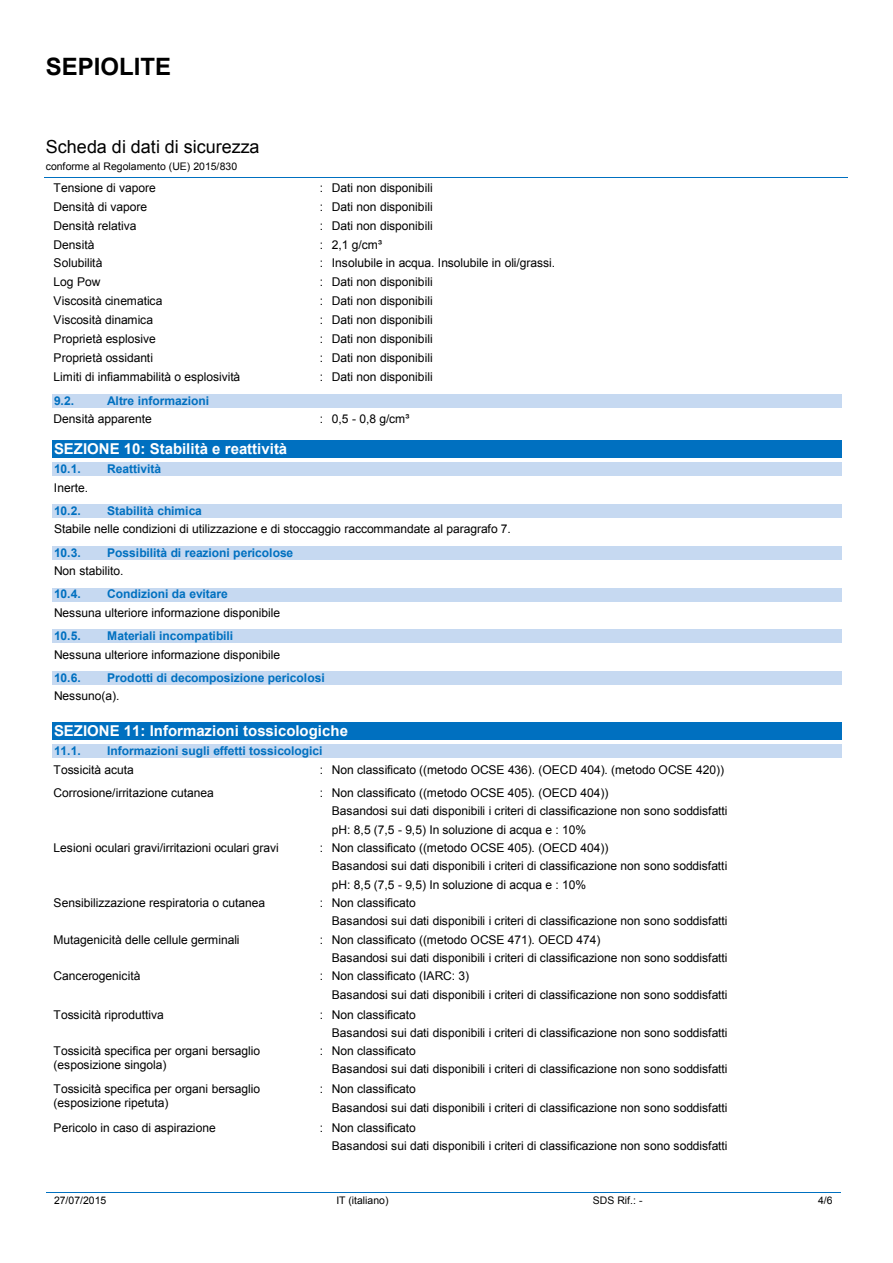
<style>
.page{position:relative;width:893px;height:1263px;background:#fff}
.page>*{position:absolute;margin:0;border:0;box-sizing:border-box;transform-origin:0 0}
.t1{font:700 24px "Arial";color:#000}
.t2{font:18px "Arial";color:#000}
.t3{font:700 15px "Arial";color:#fff}
.t4{font:12px/18.3px "Arial";letter-spacing:-.005em;color:#000}
.t5{font:700 12px "Arial";color:#0070c0}
.t6{font:10.5px "Arial";color:#000}
</style>
<div class="page">
<hr style="left:45px;top:177px;width:803px;height:1px;background:#0070c0">
<hr style="left:46px;top:1192px;width:210px;height:1px;background:#0070c0">
<hr style="left:257px;top:1192px;width:212px;height:1px;background:#0070c0">
<hr style="left:470px;top:1192px;width:297px;height:1px;background:#0070c0">
<hr style="left:767px;top:1192px;width:74px;height:1px;background:#0070c0">
<div style="left:52px;top:394px;width:789px;height:14px;background:#c6d9f1"></div>
<div style="left:52px;top:440px;width:789px;height:17px;background:#0070c0"></div>
<div style="left:52px;top:462px;width:789px;height:14px;background:#c6d9f1"></div>
<div style="left:52px;top:504px;width:789px;height:14px;background:#c6d9f1"></div>
<div style="left:52px;top:546px;width:789px;height:14px;background:#c6d9f1"></div>
<div style="left:52px;top:588px;width:789px;height:13px;background:#c6d9f1"></div>
<div style="left:52px;top:629px;width:789px;height:14px;background:#c6d9f1"></div>
<div style="left:52px;top:671px;width:789px;height:14px;background:#c6d9f1"></div>
<div style="left:52px;top:722px;width:789px;height:17px;background:#0070c0"></div>
<div style="left:52px;top:744px;width:789px;height:14px;background:#c6d9f1"></div>
<h1 class="t1" style="left:46px;top:51px;width:127px">SEPIOLITE</h1>
<h2 class="t2" style="left:46px;top:134px;width:215px">Scheda di dati di sicurezza</h2>
<p class="t6" style="left:46px;top:159px;width:193px">conforme al Regolamento (UE) 2015/830</p>
<p class="t4" style="left:54px;top:179px;width:104px">Tensione di vapore</p>
<p class="t4" style="left:320px;top:179px;width:114px">: Dati non disponibili</p>
<p class="t4" style="left:54px;top:198px;width:95px">Densità di vapore</p>
<p class="t4" style="left:320px;top:198px;width:114px">: Dati non disponibili</p>
<p class="t4" style="left:54px;top:217px;width:84px">Densità relativa</p>
<p class="t4" style="left:320px;top:217px;width:114px">: Dati non disponibili</p>
<p class="t4" style="left:54px;top:236px;width:42px">Densità</p>
<p class="t4" style="left:320px;top:236px;width:64px">: 2,1 g/cm³</p>
<p class="t4" style="left:54px;top:254px;width:50px">Solubilità</p>
<p class="t4" style="left:320px;top:254px;width:237px">: Insolubile in acqua. Insolubile in oli/grassi.</p>
<p class="t4" style="left:54px;top:273px;width:48px">Log Pow</p>
<p class="t4" style="left:320px;top:273px;width:114px">: Dati non disponibili</p>
<p class="t4" style="left:54px;top:292px;width:110px">Viscosità cinematica</p>
<p class="t4" style="left:320px;top:292px;width:114px">: Dati non disponibili</p>
<p class="t4" style="left:54px;top:311px;width:101px">Viscosità dinamica</p>
<p class="t4" style="left:320px;top:311px;width:114px">: Dati non disponibili</p>
<p class="t4" style="left:54px;top:330px;width:104px">Proprietà esplosive</p>
<p class="t4" style="left:320px;top:330px;width:114px">: Dati non disponibili</p>
<p class="t4" style="left:54px;top:349px;width:101px">Proprietà ossidanti</p>
<p class="t4" style="left:320px;top:349px;width:114px">: Dati non disponibili</p>
<p class="t4" style="left:54px;top:368px;width:188px">Limiti di infiammabilità o esplosività</p>
<p class="t4" style="left:320px;top:368px;width:114px">: Dati non disponibili</p>
<p class="t5" style="left:54px;top:393px;width:22px">9.2.</p>
<p class="t5" style="left:107px;top:393px;width:104px">Altre informazioni</p>
<p class="t4" style="left:54px;top:410px;width:100px">Densità apparente</p>
<p class="t4" style="left:320px;top:410px;width:91px">: 0,5 - 0,8 g/cm³</p>
<p class="t3" style="left:54px;top:438px;width:235px">SEZIONE 10: Stabilità e reattività</p>
<p class="t5" style="left:54px;top:461px;width:28px">10.1.</p>
<p class="t5" style="left:107px;top:461px;width:56px">Reattività</p>
<p class="t4" style="left:54px;top:478px;width:36px">Inerte.</p>
<p class="t5" style="left:54px;top:502px;width:28px">10.2.</p>
<p class="t5" style="left:107px;top:502px;width:96px">Stabilità chimica</p>
<p class="t4" style="left:54px;top:520px;width:458px">Stabile nelle condizioni di utilizzazione e di stoccaggio raccommandate al paragrafo 7.</p>
<p class="t5" style="left:54px;top:544px;width:28px">10.3.</p>
<p class="t5" style="left:107px;top:544px;width:188px">Possibilità di reazioni pericolose</p>
<p class="t4" style="left:54px;top:562px;width:71px">Non stabilito.</p>
<p class="t5" style="left:54px;top:586px;width:28px">10.4.</p>
<p class="t5" style="left:107px;top:586px;width:122px">Condizioni da evitare</p>
<p class="t4" style="left:54px;top:604px;width:228px">Nessuna ulteriore informazione disponibile</p>
<p class="t5" style="left:54px;top:628px;width:28px">10.5.</p>
<p class="t5" style="left:107px;top:628px;width:128px">Materiali incompatibili</p>
<p class="t4" style="left:54px;top:645px;width:228px">Nessuna ulteriore informazione disponibile</p>
<p class="t5" style="left:54px;top:670px;width:28px">10.6.</p>
<p class="t5" style="left:107px;top:670px;width:219px">Prodotti di decomposizione pericolosi</p>
<p class="t4" style="left:54px;top:687px;width:67px">Nessuno(a).</p>
<p class="t3" style="left:54px;top:720px;width:295px">SEZIONE 11: Informazioni tossicologiche</p>
<p class="t5" style="left:54px;top:743px;width:28px">11.1.</p>
<p class="t5" style="left:107px;top:743px;width:217px">Informazioni sugli effetti tossicologici</p>
<p class="t4" style="left:54px;top:760px;width:82px">Tossicità acuta</p>
<p class="t4" style="left:320px;top:760px;width:406px">: Non classificato ((metodo OCSE 436). (OECD 404). (metodo OCSE 420))</p>
<p class="t4" style="left:54px;top:784px;width:162px">Corrosione/irritazione cutanea</p>
<p class="t4" style="left:332px;top:784px;width:397px;text-indent:-12px">: Non classificato ((metodo OCSE 405). (OECD 404))<br>Basandosi sui dati disponibili i criteri di classificazione non sono soddisfatti pH: 8,5 (7,5 - 9,5) In soluzione di acqua e : 10%</p>
<p class="t4" style="left:54px;top:839px;width:227px">Lesioni oculari gravi/irritazioni oculari gravi</p>
<p class="t4" style="left:332px;top:839px;width:397px;text-indent:-12px">: Non classificato ((metodo OCSE 405). (OECD 404))<br>Basandosi sui dati disponibili i criteri di classificazione non sono soddisfatti pH: 8,5 (7,5 - 9,5) In soluzione di acqua e : 10%</p>
<p class="t4" style="left:54px;top:894px;width:213px">Sensibilizzazione respiratoria o cutanea</p>
<p class="t4" style="left:332px;top:894px;width:397px;text-indent:-12px">: Non classificato<br>Basandosi sui dati disponibili i criteri di classificazione non sono soddisfatti</p>
<p class="t4" style="left:54px;top:930px;width:187px">Mutagenicità delle cellule germinali</p>
<p class="t4" style="left:332px;top:930px;width:397px;text-indent:-12px">: Non classificato ((metodo OCSE 471). OECD 474)<br>Basandosi sui dati disponibili i criteri di classificazione non sono soddisfatti</p>
<p class="t4" style="left:54px;top:967px;width:88px">Cancerogenicità</p>
<p class="t4" style="left:332px;top:967px;width:397px;text-indent:-12px">: Non classificato (IARC: 3)<br>Basandosi sui dati disponibili i criteri di classificazione non sono soddisfatti</p>
<p class="t4" style="left:54px;top:1005px;width:112px">Tossicità riproduttiva</p>
<p class="t4" style="left:332px;top:1005px;width:397px;text-indent:-12px">: Non classificato<br>Basandosi sui dati disponibili i criteri di classificazione non sono soddisfatti</p>
<p class="t4" style="left:54px;top:1044px;width:208px;line-height:13.8px">Tossicità specifica per organi bersaglio (esposizione singola)</p>
<p class="t4" style="left:332px;top:1042px;width:397px;text-indent:-12px">: Non classificato<br>Basandosi sui dati disponibili i criteri di classificazione non sono soddisfatti</p>
<p class="t4" style="left:54px;top:1082px;width:208px;line-height:13.8px">Tossicità specifica per organi bersaglio (esposizione ripetuta)</p>
<p class="t4" style="left:332px;top:1080px;width:397px;text-indent:-12px">: Non classificato<br>Basandosi sui dati disponibili i criteri di classificazione non sono soddisfatti</p>
<p class="t4" style="left:54px;top:1118px;width:164px">Pericolo in caso di aspirazione</p>
<p class="t4" style="left:332px;top:1118px;width:397px;text-indent:-12px">: Non classificato<br>Basandosi sui dati disponibili i criteri di classificazione non sono soddisfatti</p>
<p class="t6" style="left:54px;top:1194px;width:54px">27/07/2015</p>
<p class="t6" style="left:336px;top:1194px;width:54px">IT (italiano)</p>
<p class="t6" style="left:593px;top:1194px;width:51px">SDS Rif.: -</p>
<p class="t6" style="left:818px;top:1194px;width:16px">4/6</p>
</div>
